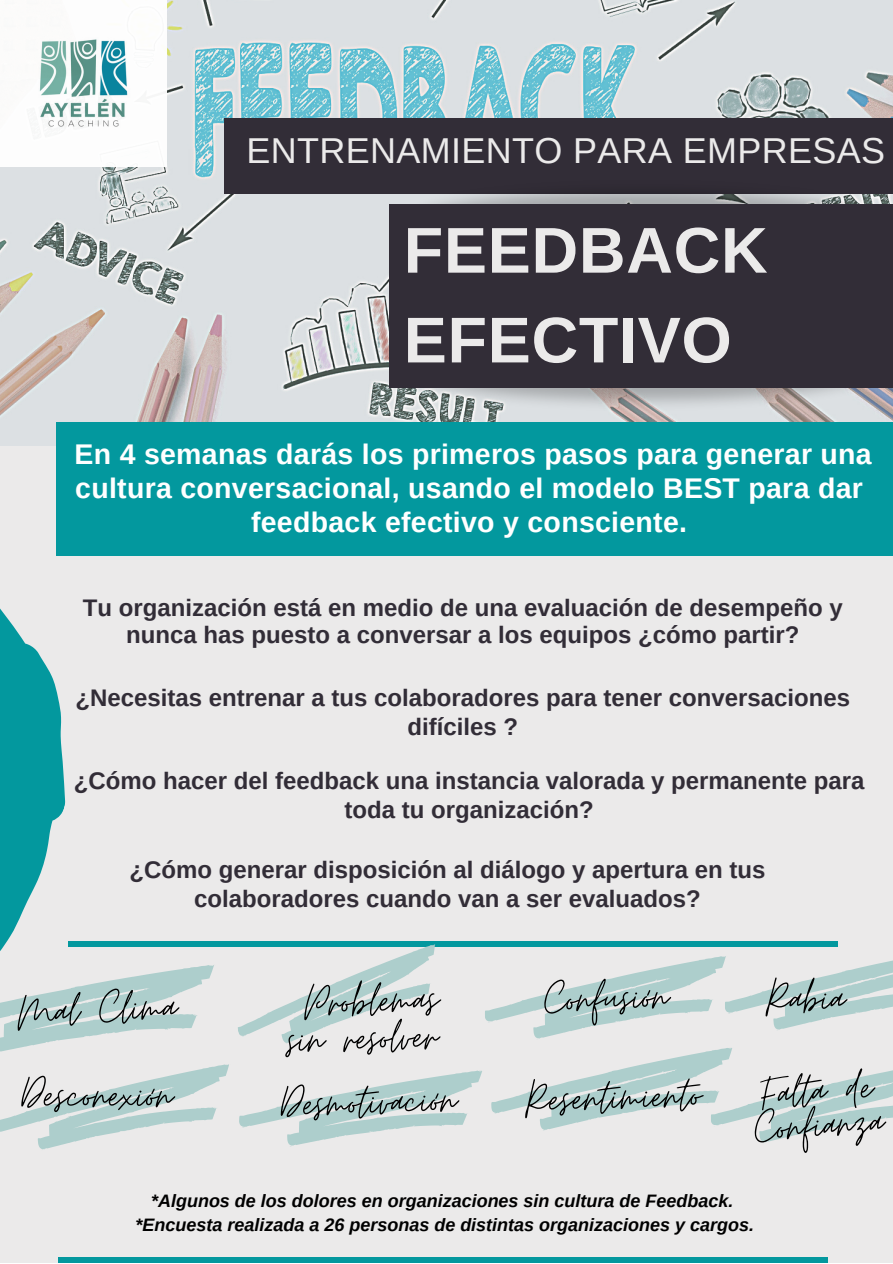
<style>
.page{position:relative;width:893px;height:1264px;background:#fff}
.page>*{position:absolute;margin:0;border:0;box-sizing:border-box;transform-origin:0 0}
.t1{font:700 64.65px/89.7px "Arimo";letter-spacing:.01em;color:#ebeaea}
.t2{font:52.5px "Moon Time";color:#000}
.t3{font:36px "Arimo";letter-spacing:.01em;color:#ebeaea}
.t4{font:700 28.5px/33.8px "Arimo";letter-spacing:.01em;color:#fff;text-align:center}
.t5{font:700 24px/29.2px "Arimo";color:#322d37;text-align:center}
.t6{font:italic 700 18px/24.8px "Arimo";color:#000;text-align:center}
</style>
<div class="page">
<div style="left:0;top:0;width:892px;height:1262px;background:#ebeaea"></div>
<img style="left:0;top:0;width:892px;height:422px">
<div style="left:224px;top:118px;width:668px;height:75px;background:#322d37"></div>
<div style="left:56px;top:422px;width:836px;height:133px;background:#03989e"></div>
<img style="left:378px;top:340px;width:514px;height:82px">
<img style="left:378px;top:193px;width:514px;height:59px">
<div style="left:389px;top:204px;width:503px;height:184px;background:#322d37"></div>
<img style="left:0;top:0;width:166px;height:166px">
<svg style="left:0;top:349px;width:144px;height:594px"></svg>
<div style="left:68px;top:941px;width:769px;height:5px;background:#03989e"></div>
<svg style="left:0;top:943px;width:892px;height:207px"></svg>
<div style="left:58px;top:1257px;width:769px;height:5px;background:#03989e"></div>
<h3 class="t3" style="left:246px;top:131px;width:640px">ENTRENAMIENTO PARA EMPRESAS</h3>
<h1 class="t1" style="left:403px;top:205px;width:365px">FEEDBACK<br>EFECTIVO</h1>
<p class="t4" style="left:75px;top:437px;width:798px">En 4 semanas darás los primeros pasos para generar una cultura conversacional, usando el modelo BEST para dar feedback efectivo y consciente.</p>
<p class="t5" style="left:83px;top:594px;width:761px;line-height:27px">Tu organización está en medio de una evaluación de desempeño y nunca has puesto a conversar a los equipos ¿cómo partir?</p>
<p class="t5" style="left:76px;top:683px;width:776px">¿Necesitas entrenar a tus colaboradores para tener conversaciones difíciles ?</p>
<p class="t5" style="left:74px;top:766px;width:792px">¿Cómo hacer del feedback una instancia valorada y permanente para toda tu organización?</p>
<p class="t5" style="left:129px;top:854px;width:637px">¿Cómo generar disposición al diálogo y apertura en tus colaboradores cuando van a ser evaluados?</p>
<h2 class="t2" style="left:16px;top:980px;width:161px;rotate:-2deg">Mal Clima</h2>
<h2 class="t2" style="left:302px;top:971px;width:136px;rotate:-2deg">Problemas</h2>
<h2 class="t2" style="left:543px;top:968px;width:126px;rotate:-2deg">Confusión</h2>
<h2 class="t2" style="left:765px;top:966px;width:81px">Rabia</h2>
<h2 class="t2" style="left:286px;top:1008px;width:152px;rotate:-2deg">sin resolver</h2>
<h2 class="t2" style="left:21px;top:1063px;width:153px">Desconexión</h2>
<h2 class="t2" style="left:279px;top:1073px;width:178px;rotate:-2deg">Desmotivación</h2>
<h2 class="t2" style="left:523px;top:1068px;width:178px;rotate:-2deg">Resentimiento</h2>
<h2 class="t2" style="left:758px;top:1062px;width:114px;rotate:-4deg">Falta de</h2>
<h2 class="t2" style="left:752px;top:1097px;width:131px;rotate:-4deg">Confianza</h2>
<p class="t6" style="left:135px;top:1187px;width:620px">*Algunos de los dolores en organizaciones sin cultura de Feedback. *Encuesta realizada a 26 personas de distintas organizaciones y cargos.</p>
</div>
